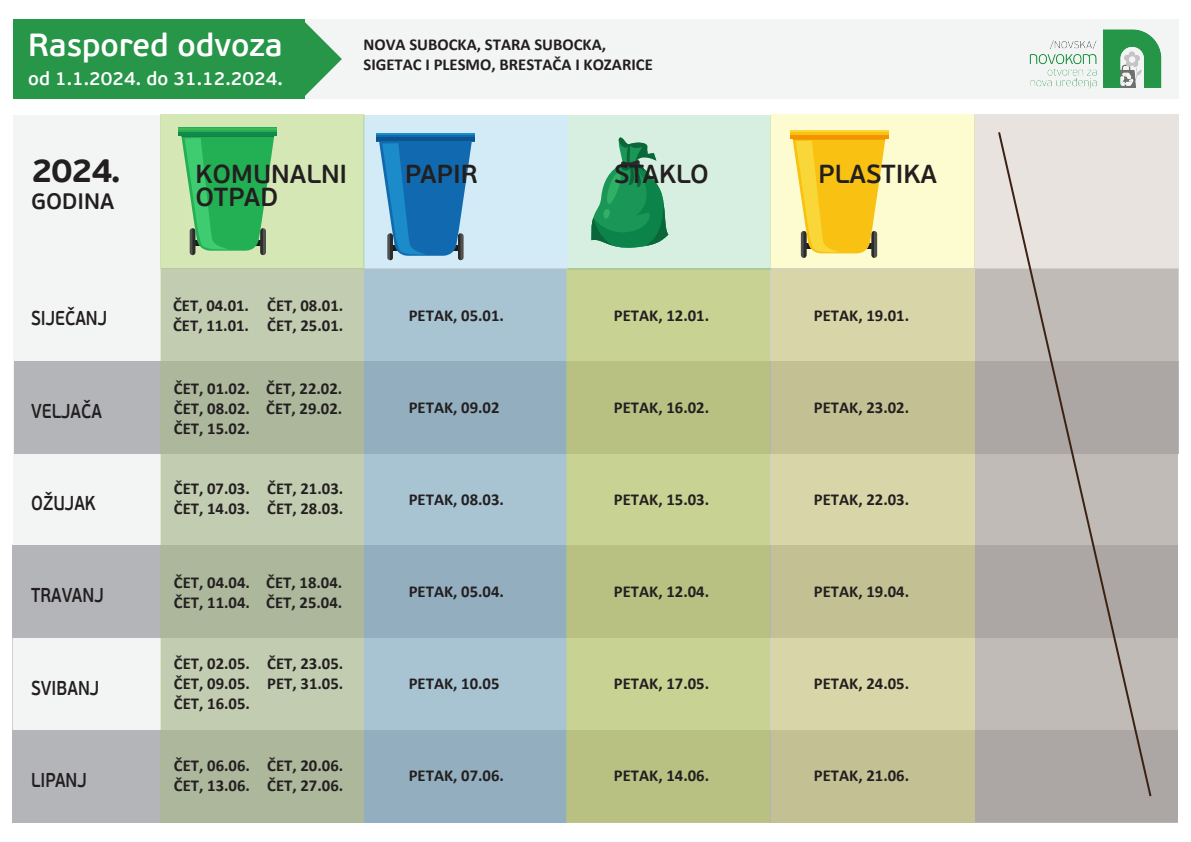
<style>
.page{position:relative;width:1191px;height:842px;background:#fff}
.page>*{position:absolute;margin:0;border:0;box-sizing:border-box;transform-origin:0 0}
.t1{font:700 33px "PF Beau Sans Pro";color:#231f20}
.t2{font:600 32px "PF Beau Sans Pro";color:#fff}
.t3{font:600 26px/22.4px "PF Beau Sans Pro";color:#231f20}
.t4{font:600 22.4px "PF Beau Sans Pro";color:#231f20}
.t5{font:600 20px "PF Beau Sans Pro";color:#231f20;scale:.83 1}
.t6{font:600 18.8px "PF Beau Sans Pro";color:#fff}
.t7{font:700 16.6px/20px "Calibri";color:#231f20}
</style>
<div class="page">
<div style="left:770px;top:115px;width:205px;height:154px;background:#fdfbd0"></div>
<div style="left:363px;top:116px;width:204px;height:154px;background:#d2ebf7"></div>
<div style="left:974px;top:114px;width:204px;height:155px;background:#e9e3df"></div>
<div style="left:13px;top:19px;width:1165px;height:80px;background:#f3f4f4"></div>
<div style="left:376px;top:133px;width:98px;height:8px;background:#116ab0"></div>
<hr style="left:376px;top:133px;width:98px;height:2px;background:#1c8bca">
<hr style="left:376px;top:137px;width:98px;height:4px;background:#0d548b">
<svg style="left:379px;top:141px;width:93px;height:119px"></svg>
<div style="left:790px;top:130px;width:98px;height:9px;background:#f9c212"></div>
<hr style="left:790px;top:130px;width:98px;height:2px;background:#42b754">
<hr style="left:790px;top:135px;width:98px;height:4px;background:#f39301">
<svg style="left:792px;top:139px;width:93px;height:119px"></svg>
<img style="left:1029px;top:29px;width:133px;height:60px">
<div style="left:13px;top:115px;width:148px;height:707px;background:#f3f4f4"></div>
<div style="left:14px;top:361px;width:1164px;height:92px;background:#b4b5b8"></div>
<div style="left:13px;top:546px;width:1164px;height:92px;background:#b4b5b8"></div>
<div style="left:13px;top:730px;width:1164px;height:92px;background:#b4b5b8"></div>
<div style="left:161px;top:114px;width:203px;height:708px;background:linear-gradient(to right,#b7c1a6,#b7c2a6)"></div>
<div style="left:161px;top:115px;width:204px;height:154px;background:#d6e7b6"></div>
<div style="left:179px;top:128px;width:98px;height:8px;background:#23af54"></div>
<hr style="left:179px;top:128px;width:98px;height:2px;background:#42b754">
<hr style="left:179px;top:132px;width:98px;height:4px;background:#108b4d">
<svg style="left:181px;top:136px;width:93px;height:119px"></svg>
<div style="left:771px;top:269px;width:203px;height:553px;background:linear-gradient(to right,#cdcb9d,#cdcb9d)"></div>
<div style="left:364px;top:269px;width:203px;height:553px;background:linear-gradient(to right,#9db9c9,#9db9c9)"></div>
<div style="left:975px;top:269px;width:202px;height:553px;background:linear-gradient(to bottom,#bbb5b3,#b1aba9)"></div>
<div style="left:567px;top:116px;width:203px;height:154px;background:#d6efe1"></div>
<div style="left:567px;top:269px;width:203px;height:553px;background:linear-gradient(to right,#c0c98a,#c0c98a)"></div>
<svg style="left:591px;top:137px;width:77px;height:111px"></svg>
<svg style="left:304px;top:21px;width:38px;height:76px"></svg>
<div style="left:13px;top:19px;width:291px;height:80px;background:#289648"></div>
<svg style="left:996px;top:132px;width:156px;height:666px"></svg>
<h2 class="t2" style="left:28px;top:26px;width:256px">Raspored odvoza</h2>
<p class="t6" style="left:28px;top:67px;width:256px">od 1.1.2024. do 31.12.2024.</p>
<p class="t7" style="left:363px;top:34px;width:291px">NOVA SUBOCKA, STARA SUBOCKA,<br>SIGETAC I PLESMO, BRESTAČA I KOZARICE</p>
<h1 class="t1" style="left:31px;top:150px;width:91px">2024.</h1>
<h3 class="t4" style="left:31px;top:188px;width:85px">GODINA</h3>
<h3 class="t3" style="left:195px;top:164px;width:153px">KOMUNALNI<br>OTPAD</h3>
<h3 class="t3" style="left:405px;top:164px;width:74px">PAPIR</h3>
<h3 class="t3" style="left:614px;top:164px;width:96px">STAKLO</h3>
<h3 class="t3" style="left:818px;top:164px;width:120px">PLASTIKA</h3>
<p class="t5" style="left:31px;top:307px;width:93px">SIJEČANJ</p>
<p class="t7" style="left:173px;top:295px;width:77px">ČET, 04.01.<br>ČET, 11.01.</p>
<p class="t7" style="left:267px;top:295px;width:77px">ČET, 08.01.<br>ČET, 25.01.</p>
<p class="t7" style="left:409px;top:305px;width:97px">PETAK, 05.01.</p>
<p class="t7" style="left:614px;top:305px;width:97px">PETAK, 12.01.</p>
<p class="t7" style="left:814px;top:305px;width:97px">PETAK, 19.01.</p>
<p class="t5" style="left:31px;top:399px;width:87px">VELJAČA</p>
<p class="t7" style="left:174px;top:378px;width:77px;text-align:justify">ČET, 01.02.<br>ČET, 08.02.<br>ČET, 15.02.</p>
<p class="t7" style="left:266px;top:378px;width:77px">ČET, 22.02.<br>ČET, 29.02.</p>
<p class="t7" style="left:409px;top:397px;width:92px">PETAK, 09.02</p>
<p class="t7" style="left:614px;top:397px;width:97px">PETAK, 16.02.</p>
<p class="t7" style="left:814px;top:397px;width:97px">PETAK, 23.02.</p>
<p class="t5" style="left:31px;top:491px;width:79px">OŽUJAK</p>
<p class="t7" style="left:174px;top:478px;width:77px">ČET, 07.03.<br>ČET, 14.03.</p>
<p class="t7" style="left:267px;top:478px;width:77px">ČET, 21.03.<br>ČET, 28.03.</p>
<p class="t7" style="left:409px;top:489px;width:97px">PETAK, 08.03.</p>
<p class="t7" style="left:614px;top:489px;width:97px">PETAK, 15.03.</p>
<p class="t7" style="left:814px;top:489px;width:97px">PETAK, 22.03.</p>
<p class="t5" style="left:31px;top:583px;width:89px">TRAVANJ</p>
<p class="t7" style="left:174px;top:572px;width:77px">ČET, 04.04.<br>ČET, 11.04.</p>
<p class="t7" style="left:266px;top:572px;width:77px">ČET, 18.04.<br>ČET, 25.04.</p>
<p class="t7" style="left:409px;top:581px;width:97px">PETAK, 05.04.</p>
<p class="t7" style="left:614px;top:581px;width:97px">PETAK, 12.04.</p>
<p class="t7" style="left:814px;top:581px;width:97px">PETAK, 19.04.</p>
<p class="t5" style="left:31px;top:676px;width:84px">SVIBANJ</p>
<p class="t7" style="left:174px;top:653px;width:77px;text-align:justify">ČET, 02.05.<br>ČET, 09.05.<br>ČET, 16.05.</p>
<p class="t7" style="left:267px;top:653px;width:78px">ČET, 23.05.<br>PET, 31.05.</p>
<p class="t7" style="left:409px;top:673px;width:92px">PETAK, 10.05</p>
<p class="t7" style="left:614px;top:673px;width:97px">PETAK, 17.05.</p>
<p class="t7" style="left:814px;top:673px;width:97px">PETAK, 24.05.</p>
<p class="t5" style="left:31px;top:768px;width:69px">LIPANJ</p>
<p class="t7" style="left:174px;top:755px;width:77px">ČET, 06.06.<br>ČET, 13.06.</p>
<p class="t7" style="left:267px;top:755px;width:77px">ČET, 20.06.<br>ČET, 27.06.</p>
<p class="t7" style="left:409px;top:765px;width:97px">PETAK, 07.06.</p>
<p class="t7" style="left:614px;top:765px;width:97px">PETAK, 14.06.</p>
<p class="t7" style="left:814px;top:765px;width:97px">PETAK, 21.06.</p>
</div>
